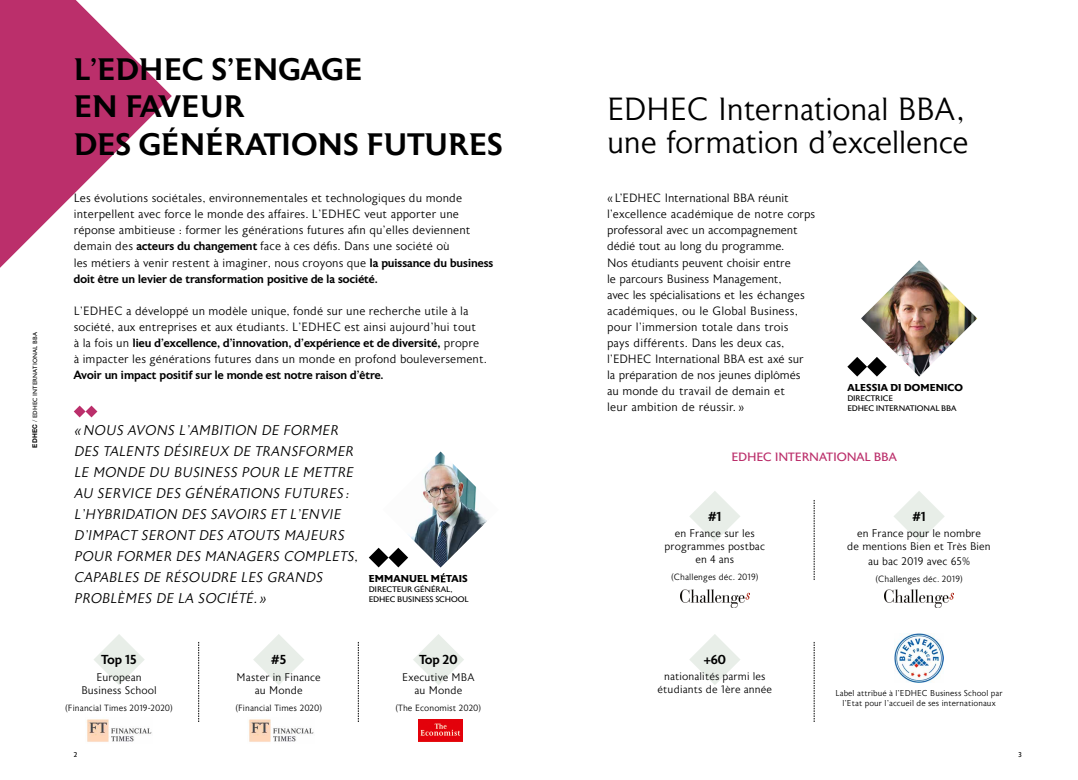
<style>
.page{position:relative;width:1078px;height:780px;background:#fff}
.page>*{position:absolute;margin:0;border:0;box-sizing:border-box;transform-origin:0 0}
.t1{font:300 32px/33px "Astoria";letter-spacing:-.025em;color:#000}
.t2{font:500 31px/37.2px "Astoria";color:#000}
.t3{font:italic 300 14px/21px "Astoria";letter-spacing:.135em;color:#000}
.t4{font:500 13px "Astoria";color:#000}
.t5{font:300 12px/16px "Astoria";color:#000}
.t6{font:500 12px "Astoria";color:#000}
.t7{font:12px "Astoria";letter-spacing:-.015em;color:#bb2f6b}
.t8{font:300 11px/13px "Astoria";color:#000;text-align:center}
.t9{font:700 10px "Astoria";letter-spacing:.01em;color:#000}
.t10{font:300 9px "Astoria";color:#000}
.t11{font:300 8.5px/10px "Astoria";color:#000;text-align:center}
.t12{font:8px/10px "Astoria";letter-spacing:-.02em;color:#000}
.t13{font:7px "Astoria";color:#000}
.t14{font:6px "Astoria";letter-spacing:.015em;color:#000}
.s1{font-family:"Helvetica Neue LT Std";font-weight:700;font-size:6.5px}
.s2{font-family:"Helvetica Neue";font-weight:300;font-size:6.5px}
.s3{font-weight:500}
</style>
<div class="page">
<svg style="left:689px;top:491px;width:51px;height:51px"></svg>
<svg style="left:689px;top:634px;width:51px;height:51px"></svg>
<svg style="left:894px;top:491px;width:50px;height:51px"></svg>
<img style="left:409px;top:451px;width:78px;height:116px">
<svg style="left:847px;top:357px;width:13px;height:19px"></svg>
<img style="left:860px;top:260px;width:117px;height:116px">
<svg style="left:0;top:0;width:172px;height:268px;fill:#bb2f6b"></svg>
<svg style="left:440px;top:573px;width:5px;height:9px"></svg>
<svg style="left:369px;top:547px;width:39px;height:20px"></svg>
<svg style="left:74px;top:405px;width:23px;height:12px"></svg>
<img style="left:894px;top:633px;width:49px;height:49px">
<img style="left:680px;top:590px;width:68px;height:17px">
<img style="left:884px;top:590px;width:69px;height:17px">
<svg style="left:94px;top:634px;width:51px;height:51px"></svg>
<svg style="left:253px;top:634px;width:51px;height:51px"></svg>
<svg style="left:413px;top:634px;width:51px;height:51px"></svg>
<svg style="left:198px;top:642px;width:1px;height:80px"></svg>
<svg style="left:358px;top:642px;width:1px;height:80px"></svg>
<svg style="left:813px;top:500px;width:1px;height:80px"></svg>
<svg style="left:813px;top:642px;width:1px;height:80px"></svg>
<img style="left:86px;top:719px;width:66px;height:23px">
<img style="left:248px;top:719px;width:66px;height:23px">
<img style="left:418px;top:719px;width:44px;height:22px">
<p class="t14" style="left:32px;top:448px;width:117px;rotate:-90deg"><span class="s1">EDHEC</span> <span class="s2">/</span> EDHEC INTERNATIONAL BBA</p>
<h2 class="t2" style="left:74px;top:52px;width:430px">L’EDHEC s’engage<br>en faveu r<br>des générations futu res</h2>
<p class="t5" style="left:74px;top:191px;width:421px">Les évolutions sociétales, environnementales et technologiques du monde interpellent avec force le monde des affaires. L’EDHEC veut apporter une réponse ambitieuse : former les générations futures afin qu’elles deviennent demain des <span class="s3">acteurs du changement</span> face à ces défis. Dans une société où<br>les métiers à venir restent à imaginer, nous croyons que <span class="s3">la puissance du business doit être un levier de transformation positive de la société.</span></p>
<p class="t5" style="left:74px;top:303px;width:415px">L’EDHEC a développé un modèle unique, fondé sur une recherche utile à la société, aux entreprises et aux étudiants. L’EDHEC est ainsi aujourd’hui tout<br>à la fois un <span class="s3">lieu d’excellence, d’innovation, d’expérience et de diversité,</span> propre à impacter les générations futures dans un monde en profond bouleversement.</p>
<p class="t6" style="left:74px;top:368px;width:311px">Avoir un impact positif sur le monde est notre raison d’être.</p>
<p class="t3" style="left:74px;top:420px;width:125px">«NOUS AVONS L ’AMBI</p>
<p class="t3" style="left:223px;top:420px;width:120px">TION DE FORME R</p>
<p class="t3" style="left:74px;top:441px;width:10px">DES</p>
<p class="t3" style="left:103px;top:441px;width:17px">TALEN</p>
<p class="t3" style="left:144px;top:441px;width:136px">TS DÉSI REUX DE TRANSF</p>
<p class="t3" style="left:305px;top:441px;width:52px">ORME R</p>
<p class="t3" style="left:74px;top:462px;width:53px">LE MONDE</p>
<p class="t3" style="left:149px;top:462px;width:52px">DU BUSINESS</p>
<p class="t3" style="left:241px;top:462px;width:113px">POUR LE METTRE</p>
<p class="t3" style="left:74px;top:483px;width:65px">AU SE RVICE</p>
<p class="t3" style="left:156px;top:483px;width:10px">DES</p>
<p class="t3" style="left:74px;top:483px;width:279px;text-indent:111px">G ÉN ÉRATI ONS FUTURES :<br>L ’HYBRIDATION DES</p>
<p class="t3" style="left:210px;top:504px;width:126px">SAVOIRS ET L ’ENVIE</p>
<p class="t3" style="left:74px;top:525px;width:134px">D’IM PACT SERONT DES</p>
<p class="t3" style="left:227px;top:525px;width:117px">ATOUTS MAJE URS</p>
<p class="t3" style="left:74px;top:546px;width:111px">POUR FORME R DES</p>
<p class="t3" style="left:204px;top:546px;width:11px">MANAGE</p>
<p class="t3" style="left:264px;top:546px;width:98px">RS COMPLETS,</p>
<p class="t3" style="left:74px;top:567px;width:35px">CA PABLES</p>
<p class="t3" style="left:143px;top:567px;width:106px">DE RÉSOUDRE LES</p>
<p class="t3" style="left:266px;top:567px;width:30px">G RANDS</p>
<p class="t3" style="left:74px;top:588px;width:61px">PROBLÈMES</p>
<p class="t3" style="left:156px;top:588px;width:115px">DE LA SOCI ÉTÉ.»</p>
<p class="t9" style="left:369px;top:573px;width:100px">EMMANUEL M TAIS</p>
<p class="t12" style="left:369px;top:585px;width:101px">DIRECTEUR GÉNÉRAL,<br>EDHEC BUSINESS SCH OOL</p>
<p class="t4" style="left:102px;top:652px;width:36px">Top 15</p>
<p class="t8" style="left:81px;top:670px;width:77px">European<br>Business School</p>
<p class="t10" style="left:65px;top:702px;width:109px">(Financial Times 2019-2020)</p>
<p class="t13" style="left:74px;top:751px;width:5px">2</p>
<p class="t4" style="left:271px;top:652px;width:16px">#5</p>
<p class="t8" style="left:236px;top:670px;width:86px">Master in Finance au Monde</p>
<p class="t10" style="left:235px;top:702px;width:88px">(Financial Times 2020)</p>
<p class="t4" style="left:419px;top:652px;width:39px">Top 20</p>
<p class="t8" style="left:402px;top:670px;width:74px">Executive MBA au Monde</p>
<p class="t10" style="left:395px;top:702px;width:87px">(The Economist 2020)</p>
<h1 class="t1" style="left:607px;top:94px;width:363px">EDHEC International BBA, une formation d'excellence</h1>
<p class="t5" style="left:607px;top:191px;width:210px">«L’EDHEC International BBA réunit l’excellence académique de notre corps professoral avec un accompagnement dédié tout au long du programme.<br>Nos étudiants peuvent choisir entre<br>le parcours Business Management,<br>avec les spécialisations et les échanges académiques, ou le Global Business, pour l’immersion totale dans trois<br>pays différents. Dans les deux cas, l’EDHEC International BBA est axé sur<br>la préparation de nos jeunes diplômés au monde du travail de demain et<br>leur ambition de réussir. »</p>
<p class="t9" style="left:847px;top:381px;width:117px">ALESSIA DI DOMENICO</p>
<p class="t12" style="left:847px;top:393px;width:42px">DIRECTRICE<br>EDHEC</p>
<p class="t12" style="left:875px;top:403px;width:82px">INTERNATIONAL BBA</p>
<p class="t7" style="left:731px;top:450px;width:167px">EDHEC I NTERNATIONAL BBA</p>
<p class="t4" style="left:708px;top:509px;width:15px">#1</p>
<p class="t8" style="left:664px;top:527px;width:102px">en France sur les programmes postbac en 4 ans</p>
<p class="t10" style="left:671px;top:572px;width:89px">(Challenges déc. 2019)</p>
<p class="t4" style="left:912px;top:509px;width:15px">#1</p>
<p class="t8" style="left:847px;top:527px;width:145px">en France pour le nombre<br>de mentions Bien et Très Bien</p>
<p class="t8" style="left:867px;top:554px;width:104px">au bac 2019 avec 65%</p>
<p class="t10" style="left:875px;top:573px;width:89px">(Challenges déc. 2019)</p>
<p class="t4" style="left:703px;top:652px;width:24px">+60</p>
<p class="t8" style="left:657px;top:670px;width:116px">nationalités parmi les étudiants de 1ère année</p>
<p class="t11" style="left:835px;top:688px;width:169px">Label attribué à l'EDHEC Business School par l’Etat pour l’accueil de ses internationaux</p>
<p class="t13" style="left:1018px;top:751px;width:5px">3</p>
</div>
